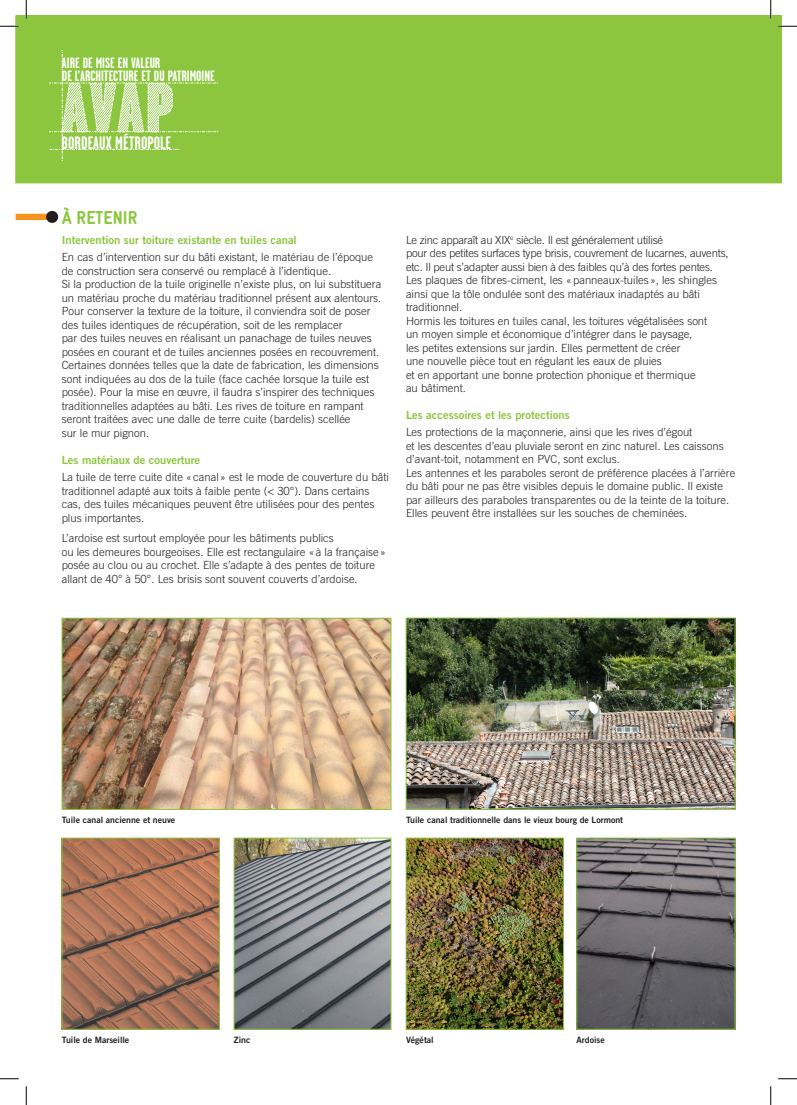
<style>
.page{position:relative;width:797px;height:1105px;background:#fff}
.page>*{position:absolute;margin:0;border:0;box-sizing:border-box;transform-origin:0 0}
.Titre{font:900 18.75px "Gravur Condensed Pro";color:#8bc63e}
.t1{font:700 18px "Garage Gothic";color:#fff}
.t2{font:700 14.88px/13.1px "Garage Gothic";color:#fff}
.Texte_courant{font:300 11.25px/13.5px "Trade Gothic";color:#231f20}
.Texte_courant-2{font:300 11.25px/13.5px "Trade Gothic";letter-spacing:-.02em;color:#231f20}
.Sous_titre{font:11.25px "Trade Gothic Bold Two";color:#8bc63e}
.Légende{font:8.75px "Trade Gothic Bold Two";color:#231f20}
</style>
<div class="page">
<div style="left:16px;top:214px;width:36px;height:6px;background:#f7931d"></div>
<div style="left:46px;top:211px;width:12px;height:12px;background:#231f20;border-radius:50%"></div>
<img style="left:236px;top:840px;width:153px;height:187px">
<div style="left:234px;top:838px;width:157px;height:191px;border:1px solid #8bc63e"></div>
<img style="left:64px;top:840px;width:153px;height:187px">
<div style="left:62px;top:838px;width:157px;height:191px;border:1px solid #8bc63e"></div>
<img style="left:578px;top:840px;width:155px;height:187px">
<div style="left:576px;top:838px;width:159px;height:191px;border:1px solid #8bc63e"></div>
<img style="left:408px;top:840px;width:153px;height:187px">
<div style="left:406px;top:838px;width:157px;height:191px;border:1px solid #8bc63e"></div>
<img style="left:408px;top:620px;width:325px;height:187px">
<div style="left:406px;top:618px;width:329px;height:191px;border:1px solid #8bc63e"></div>
<img style="left:64px;top:620px;width:325px;height:187px">
<div style="left:62px;top:618px;width:329px;height:191px;border:1px solid #8bc63e"></div>
<div style="left:16px;top:16px;width:765px;height:167px;background:#8bc63e"></div>
<svg style="left:49px;top:50px;width:169px;height:111px;background:#9acd57"></svg>
<svg style="left:0;top:25px;width:19px;height:2px"></svg>
<svg style="left:778px;top:25px;width:19px;height:2px"></svg>
<svg style="left:0;top:1078px;width:19px;height:1px"></svg>
<svg style="left:778px;top:1078px;width:19px;height:1px"></svg>
<svg style="left:25px;top:0;width:2px;height:19px"></svg>
<svg style="left:25px;top:1086px;width:2px;height:19px"></svg>
<svg style="left:770px;top:0;width:1px;height:19px"></svg>
<svg style="left:770px;top:1086px;width:1px;height:19px"></svg>
<p class="t2" style="left:62px;top:56px;width:154px">AIRE DE MISE EN VALEUR<br>DE L’ARCHITECTURE ET DU PATRIMOINE</p>
<p class="t1" style="left:62px;top:133px;width:111px">BORDEAUX MÉTROPOLE</p>
<p class="Titre" style="left:62px;top:207px;width:77px">À RETENIR</p>
<p class="Sous_titre" style="left:62px;top:233px;width:236px">Intervention sur toiture existante en tuiles canal</p>
<p class="Texte_courant" style="left:62px;top:251px;width:321px">En cas d’intervention sur du bâti existant, le matériau de l’époque de construction sera conservé ou remplacé à l’identique.<br>Si la production de la tuile originelle n’existe plus, on lui substituera un matériau proche du matériau traditionnel présent aux alentours.<br>Pour conserver la texture de la toiture, il conviendra soit de poser des tuiles identiques de récupération, soit de les remplacer<br>par des tuiles neuves en réalisant un panachage de tuiles neuves posées en courant et de tuiles anciennes posées en recouvrement.</p>
<p class="Texte_courant" style="left:62px;top:359px;width:318px">Certaines données telles que la date de fabrication, les dimensions sont indiquées au dos de la tuile (face cachée lorsque la tuile est posée). Pour la mise en œuvre, il faudra s’inspirer des techniques traditionnelles adaptées au bâti. Les rives de toiture en rampant seront traitées avec une dalle de terre cuite (bardelis) scellée<br>sur le mur pignon.</p>
<p class="Sous_titre" style="left:62px;top:453px;width:140px">Les matériaux de couverture</p>
<p class="Texte_courant" style="left:62px;top:470px;width:329px">La tuile de terre cuite dite « canal» est le mode de couverture du bâti traditionnel adapté aux toits à faible pente (&lt; 30°). Dans certains cas, des tuiles mécaniques peuvent être utilisées pour des pentes plus importantes.</p>
<p class="Texte_courant" style="left:62px;top:531px;width:326px">L’ardoise est surtout employée pour les bâtiments publics<br>ou les demeures bourgeoises. Elle est rectangulaire « à la française» posée au clou ou au crochet. Elle s’adapte à des pentes de toiture allant de 40° à 50°. Les brisis sont souvent couverts d’ardoise.</p>
<p class="Texte_courant-2" style="left:406px;top:233px;width:324px">Le zinc apparaît au XIX<sup>e</sup> siècle. Il est généralement utilisé<br>pour des petites surfaces type brisis, couvrement de lucarnes, auvents, etc. Il peut s’adapter aussi bien à des faibles qu’à des fortes pentes.</p>
<p class="Texte_courant" style="left:406px;top:273px;width:312px">Les plaques de fibres-ciment, les «panneaux-tuiles », les shingles ainsi que la tôle ondulée sont des matériaux inadaptés au bâti traditionnel.</p>
<p class="Texte_courant" style="left:406px;top:314px;width:303px">Hormis les toitures en tuiles canal, les toitures végétalisées sont un moyen simple et économique d’intégrer dans le paysage, les petites extensions sur jardin. Elles permettent de créer<br>une nouvelle pièce tout en régulant les eaux de pluies<br>et en apportant une bonne protection phonique et thermique au bâtiment.</p>
<p class="Sous_titre" style="left:406px;top:408px;width:165px">Les accessoires et les protections</p>
<p class="Texte_courant" style="left:406px;top:425px;width:319px">Les protections de la maçonnerie, ainsi que les rives d’égout<br>et les descentes d’eau pluviale seront en zinc naturel. Les caissons d’avant-toit, notamment en PVC, sont exclus.</p>
<p class="Texte_courant" style="left:406px;top:466px;width:331px">Les antennes et les paraboles seront de préférence placées à l’arrière du bâti pour ne pas être visibles depuis le domaine public. Il existe par ailleurs des paraboles transparentes ou de la teinte de la toiture.<br>Elles peuvent être installées sur les souches de cheminées.</p>
<p class="Légende" style="left:62px;top:815px;width:115px">Tuile canal ancienne et neuve</p>
<p class="Légende" style="left:406px;top:815px;width:219px">Tuile canal traditionnelle dans le vieux bourg de Lormont</p>
<p class="Légende" style="left:62px;top:1035px;width:69px">Tuile de Marseille</p>
<p class="Légende" style="left:234px;top:1035px;width:18px">Zinc</p>
<p class="Légende" style="left:406px;top:1035px;width:29px">Végétal</p>
<p class="Légende" style="left:576px;top:1035px;width:30px">Ardoise</p>
</div>
